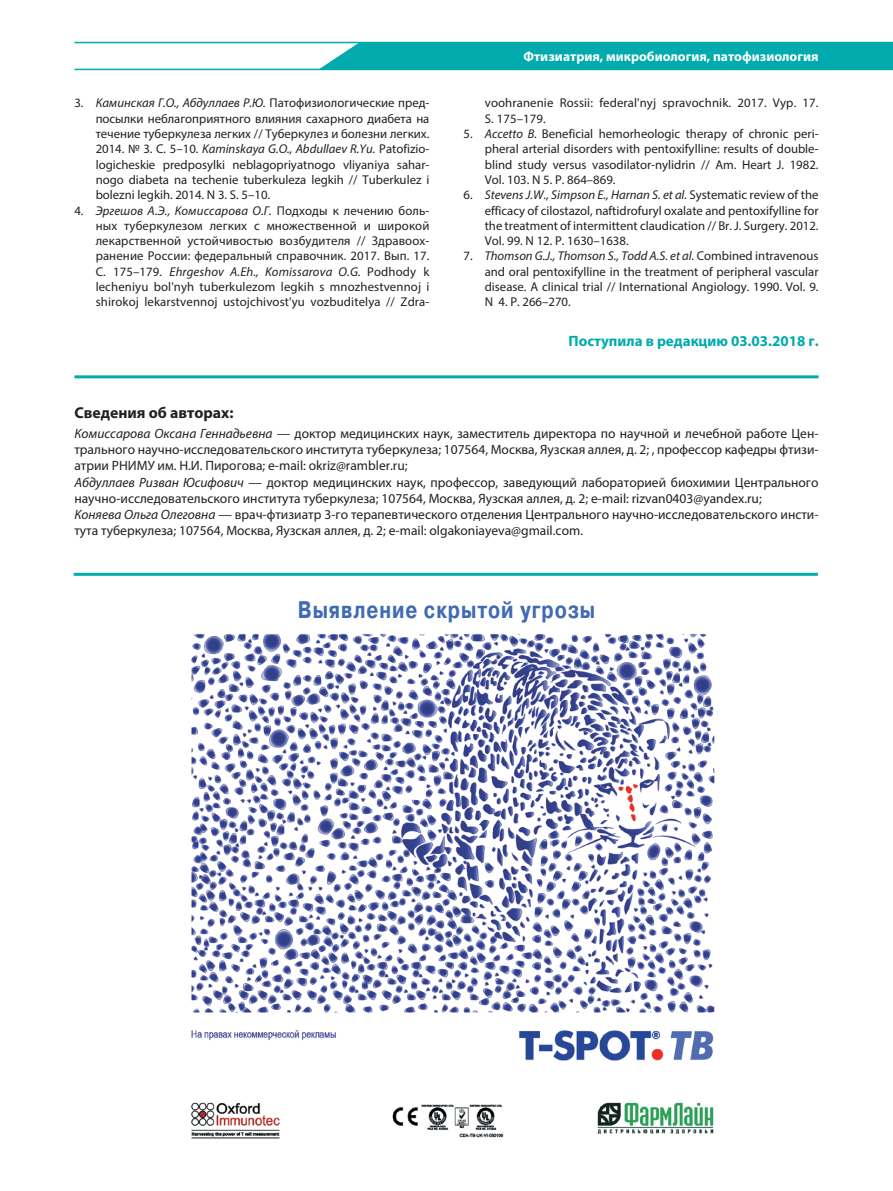
<style>
.page{position:relative;width:893px;height:1191px;background:#fff}
.page>*{position:absolute;margin:0;border:0;box-sizing:border-box;transform-origin:0 0}
.t1{font:700 24px "Pragmatica C";letter-spacing:.05em;color:#406ab4;scale:.8 1}
.t2{font:700 15.75px "Myriad Pro";color:#231f20}
.t3{font:700 15px "Myriad Pro";color:#00aaad}
.t4{font:13.5px/16.2px "Myriad Pro";color:#231f20}
.t5{font:700 13.5px "Myriad Pro";color:#fff}
.t6{font:12.75px/15.3px "Myriad Pro";color:#231f20;text-align:justify}
.s1{font-style:italic}
</style>
<div class="page">
<hr style="left:74px;top:69px;width:819px;height:1px;background:#00aaad">
<div style="left:318px;top:43px;width:575px;height:26px;background:#00aaad"></div>
<hr style="left:74px;top:42px;width:819px;height:1px;background:#00aaad">
<hr style="left:74px;top:375px;width:745px;height:3px;background:#00aaad">
<hr style="left:74px;top:573px;width:744px;height:3px;background:#00aaad">
<img style="left:191px;top:633px;width:524px;height:506px">
<p class="t6" style="left:96px;top:95px;width:335px;text-indent:-21px">3. <span class="s1">Каминская Г.О., Абдуллаев Р.Ю.</span> Патофизиологические пред&shy;посылки неблагоприятного влияния сахарного диабета на течение туберкулеза легких // Туберкулез и болезни легких.<br>2014. № 3. С. 5–10. <span class="s1">Kaminskaya G.O., Abdullaev R.Yu.</span> Patofizio&shy;logicheskie predposylki neblagopriyatnogo vliyaniya sahar&shy;nogo diabeta na techenie tuberkuleza legkih // Tuberkulez i bolezni legkih. 2014. N 3. S. 5–10.</p>
<p class="t6" style="left:96px;top:202px;width:335px;text-indent:-21px">4. <span class="s1">Эргешов А.Э., Комиссарова О.Г.</span> Подходы к лечению боль&shy;ных туберкулезом легких с множественной и широкой лекарственной устойчивостью возбудителя // Здравоох&shy;ранение России: федеральный справочник. 2017. Вып. 17.<br>С. 175–179. <span class="s1">Ehrgeshov A.Eh., Komissarova O.G.</span> Podhody k lecheniyu bol'nyh tuberkulezom legkih s mnozhestvennoj i shirokoj lekarstvennoj ustojchivost'yu vozbuditelya // Zdra-</p>
<p class="t5" style="left:523px;top:48px;width:297px">Фтизиатрия, микробиология, патофизиология</p>
<p class="t6" style="left:485px;top:95px;width:335px">voohranenie Rossii: federal'nyj spravochnik. 2017. Vyp. 17.<br>S. 175–179.</p>
<p class="t6" style="left:485px;top:126px;width:335px;text-indent:-21px">5. <span class="s1">Accetto B.</span> Beneficial hemorheologic therapy of chronic peri&shy;pheral arterial disorders with pentoxifylline: results of double&shy;blind study versus vasodilator-nylidrin // Am. Heart J. 1982.<br>Vol. 103. N 5. Р. 864–869.</p>
<p class="t6" style="left:485px;top:187px;width:335px;text-indent:-21px">6. <span class="s1">Stevens J.W., Simpson E., Harnan S. et al.</span> Systematic review of the efficacy of cilostazol, naftidrofuryl oxalate and pentoxifylline for the treatment of intermittent claudication // Br. J. Surgery. 2012.<br>Vol. 99. N 12. Р. 1630–1638.</p>
<p class="t6" style="left:485px;top:248px;width:335px;text-indent:-21px">7. <span class="s1">Thomson G.J., Thomson S., Todd A.S. et al.</span> Combined intravenous and oral pentoxifylline in the treatment of peripheral vascular disease. A clinical trial // International Angiology. 1990. Vol. 9.<br>N 4. Р. 266–270.</p>
<p class="t3" style="left:569px;top:331px;width:251px">Поступила в редакцию 03.03.2018 г.</p>
<p class="t2" style="left:74px;top:402px;width:161px">Сведения об авторах:</p>
<p class="t4" style="left:74px;top:425px;width:746px"><span class="s1">Комиссарова Оксана Геннадьевна</span> — доктор медицинских наук, заместитель директора по научной и лечебной работе Цен&shy;трального научно-исследовательского института туберкулеза; 107564, Москва, Яузская аллея, д. 2; , профессор кафедры фтизи&shy;атрии РНИМУ им. Н.И. Пирогова; е-mail: okriz@rambler.ru;<br><span class="s1">Абдуллаев Ризван Юсифович</span> — доктор медицинских наук, профессор, заведующий лабораторией биохимии Центрального научно-исследовательского института туберкулеза; 107564, Москва, Яузская аллея, д. 2; e-mail: rizvan0403@yandex.ru;<br><span class="s1">Коняева Ольга Олеговна</span> — врач-фтизиатр 3-го терапевтического отделения Центрального научно-исследовательского инсти&shy;тута туберкулеза; 107564, Москва, Яузская аллея, д. 2; е-mail: olgakoniayeva@gmail.com.</p>
<h1 class="t1" style="left:298px;top:597px;width:373px">Выявление скрытой угрозы</h1>
</div>
